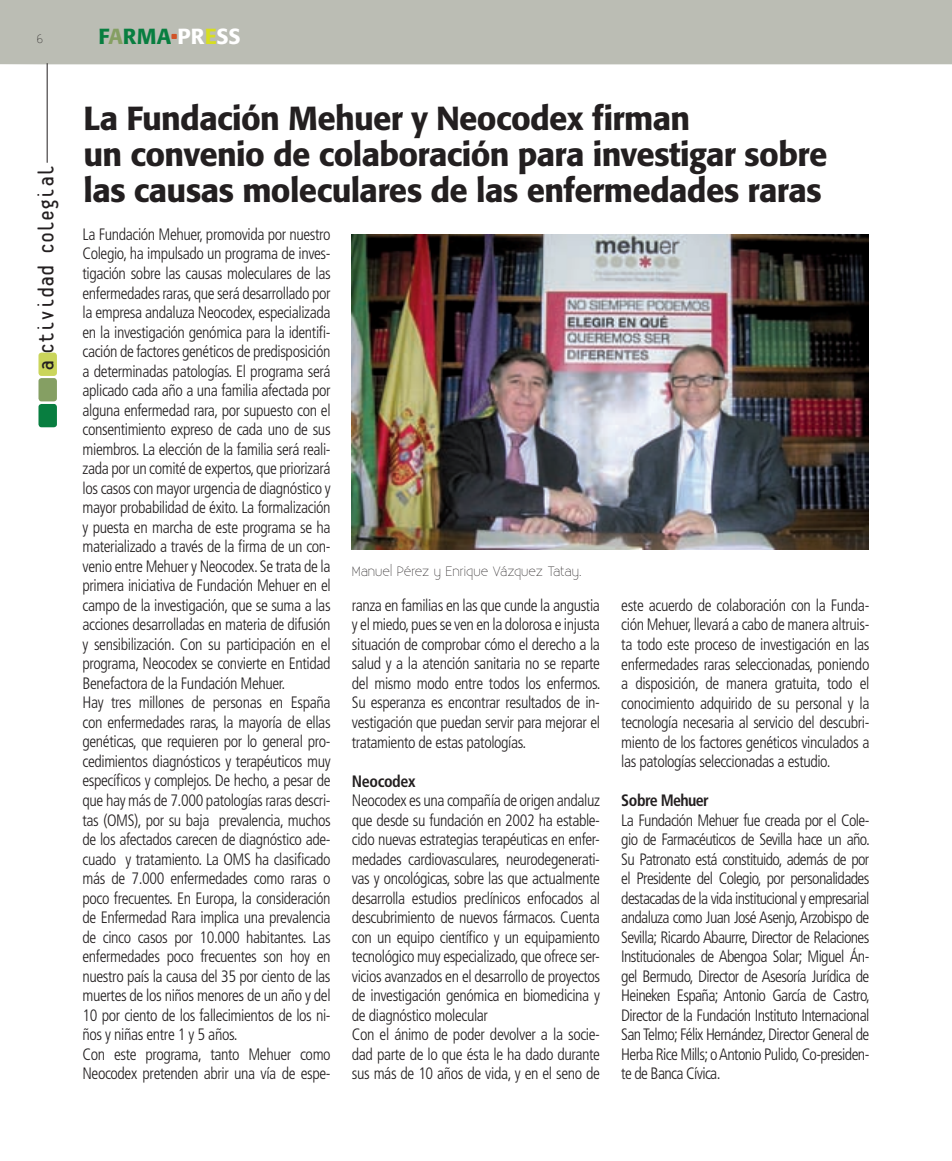
<style>
.page{position:relative;width:952px;height:1161px;background:#fff}
.page>*{position:absolute;margin:0;border:0;box-sizing:border-box;transform-origin:0 0}
.t1{font:500 33px/36px "Formata";letter-spacing:-.02em;color:#231f20}
.t2{font:24px "Platelet";color:#231f20}
.t3{font:500 21.6px "Formata";color:#087e40}
.t4{font:300 condensed 16.5px/19.5px "Frutiger";letter-spacing:-.025em;color:#231f20;text-align:justify}
.t5{font:700 condensed 16.5px "Frutiger";letter-spacing:-.025em;color:#231f20}
.t6{font:300 13.5px "Existence";color:#231f20}
.t7{font:300 12px "Existence";color:#231f20}
.s1{color:#859f63}
.s2{color:#fff}
.s3{color:#d7de21}
</style>
<div class="page">
<div style="left:0;top:0;width:952px;height:65px;background:#bbbdb4"></div>
<svg style="left:171px;top:34px;width:6px;height:5px"></svg>
<hr style="left:47px;top:63px;width:1px;height:100px;background:#231f20">
<div style="left:38px;top:404px;width:19px;height:23px;background:#087e40;border-radius:3px"></div>
<div style="left:38px;top:378px;width:19px;height:23px;background:#859f63;border-radius:3px"></div>
<div style="left:38px;top:352px;width:19px;height:24px;background:#cad55b;border-radius:3px"></div>
<img style="left:352px;top:234px;width:517px;height:315px">
<p class="t7" style="left:37px;top:32px;width:8px">6</p>
<h3 class="t3" style="left:99px;top:23px;width:143px">F<span class="s1">A</span>RMA <span class="s2">PR</span><span class="s3">E</span><span class="s2">SS</span></h3>
<h2 class="t2" style="left:37px;top:371px;width:207px;rotate:-90deg">a ctividad colegial</h2>
<h1 class="t1" style="left:83px;top:100px;width:745px">La Fundación Mehuer y Neocodex firman<br>un convenio de colaboración para investigar sobre las causas moleculares de las enfermedades raras</h1>
<p class="t4" style="left:83px;top:225px;width:250px;text-align:left">La Fundación Mehuer, promovida por nuestro Colegio, ha impulsado un programa de inves&shy;tigación sobre las causas moleculares de las enfermedades raras, que será desarrollado por la empresa andaluza Neocodex, especializada en la investigación genómica para la identifi&shy;cación de factores genéticos de predisposición a determinadas patologías. El programa será aplicado cada año a una familia afectada por alguna enfermedad rara, por supuesto con el consentimiento expreso de cada uno de sus miembros. La elección de la familia será reali&shy;zada por un comité de expertos, que priorizará los casos con mayor urgencia de diagnóstico y mayor probabilidad de éxito. La formalización y puesta en marcha de este programa se ha materializado a través de la firma de un con&shy;venio entre Mehuer y Neocodex. Se trata de la primera iniciativa de Fundación Mehuer en el campo de la investigación, que se suma a las acciones desarrolladas en materia de difusión y sensibilización. Con su participación en el programa, Neocodex se convierte en Entidad Benefactora de la Fundación Mehuer.<br>Hay tres millones de personas en España con enfermedades raras, la mayoría de ellas genéticas, que requieren por lo general pro&shy;cedimientos diagnósticos y terapéuticos muy específicos y complejos. De hecho, a pesar de que hay más de 7.000 patologías raras descri&shy;tas (OMS), por su baja prevalencia, muchos de los afectados carecen de diagnóstico ade&shy;cuado y tratamiento. La OMS ha clasificado más de 7.000 enfermedades como raras o poco frecuentes. En Europa, la consideración de Enfermedad Rara implica una prevalencia de cinco casos por 10.000 habitantes. Las enfermedades poco frecuentes son hoy en nuestro país la causa del 35 por ciento de las muertes de los niños menores de un año y del 10 por ciento de los fallecimientos de los ni&shy;ños y niñas entre 1 y 5 años.<br>Con este programa, tanto Mehuer como Neocodex pretenden abrir una vía de espe-</p>
<p class="t6" style="left:352px;top:564px;width:231px">Manuel Pérez y Enrique Vázquez Tatay.</p>
<p class="t4" style="left:352px;top:595px;width:250px">ranza en familias en las que cunde la angustia y el miedo, pues se ven en la dolorosa e injusta situación de comprobar cómo el derecho a la salud y a la atención sanitaria no se reparte del mismo modo entre todos los enfermos.<br>Su esperanza es encontrar resultados de in&shy;vestigación que puedan servir para mejorar el tratamiento de estas patologías.</p>
<p class="t5" style="left:352px;top:770px;width:65px">Neocodex</p>
<p class="t4" style="left:352px;top:790px;width:250px;text-align:left">Neocodex es una compañía de origen andaluz que desde su fundación en 2002 ha estable&shy;cido nuevas estrategias terapéuticas en enfer&shy;medades cardiovasculares, neurodegenerati&shy;vas y oncológicas, sobre las que actualmente desarrolla estudios preclínicos enfocados al descubrimiento de nuevos fármacos. Cuenta con un equipo científico y un equipamiento tecnológico muy especializado, que ofrece ser&shy;vicios avanzados en el desarrollo de proyectos de investigación genómica en biomedicina y de diagnóstico molecular<br>Con el ánimo de poder devolver a la socie&shy;dad parte de lo que ésta le ha dado durante sus más de 10 años de vida, y en el seno de</p>
<p class="t4" style="left:621px;top:595px;width:250px">este acuerdo de colaboración con la Funda&shy;ción Mehuer, llevará a cabo de manera altruis&shy;ta todo este proceso de investigación en las enfermedades raras seleccionadas, poniendo a disposición, de manera gratuita, todo el conocimiento adquirido de su personal y la tecnología necesaria al servicio del descubri&shy;miento de los factores genéticos vinculados a las patologías seleccionadas a estudio.</p>
<p class="t5" style="left:621px;top:790px;width:89px">Sobre Mehuer</p>
<p class="t4" style="left:621px;top:810px;width:250px">La Fundación Mehuer fue creada por el Cole&shy;gio de Farmacéuticos de Sevilla hace un año.<br>Su Patronato está constituido, además de por el Presidente del Colegio, por personalidades destacadas de la vida institucional y empresarial andaluza como Juan José Asenjo, Arzobispo de Sevilla; Ricardo Abaurre, Director de Relaciones Institucionales de Abengoa Solar; Miguel Án&shy;gel Bermudo, Director de Asesoría Jurídica de Heineken España; Antonio García de Castro, Director de la Fundación Instituto Internacional San Telmo; Félix Hernández, Director General de Herba Rice Mills; o Antonio Pulido, Co-presiden&shy;te de Banca Cívica.</p>
</div>
